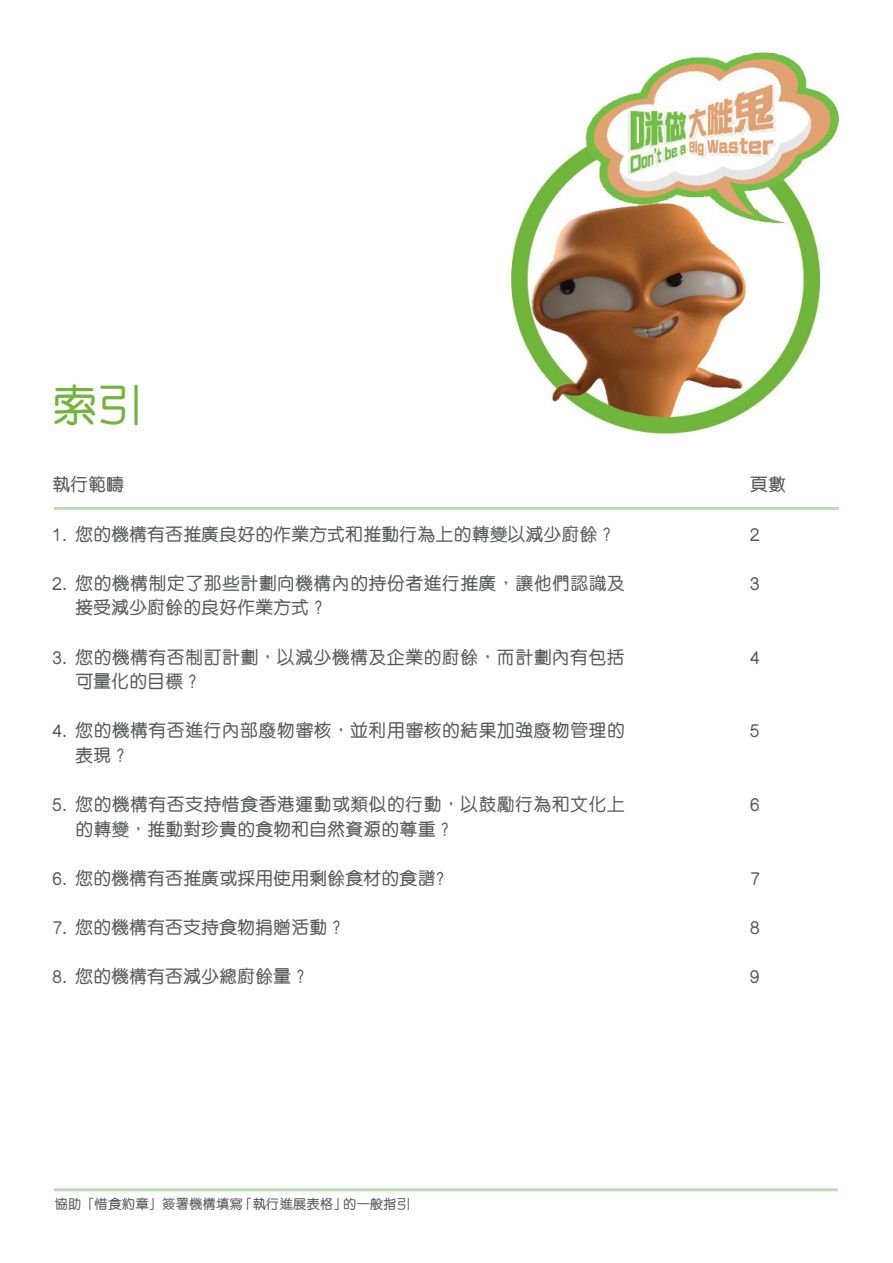
<style>
.page{position:relative;width:893px;height:1263px;background:#fff}
.page>*{position:absolute;margin:0;border:0;box-sizing:border-box;transform-origin:0 0}
.t1{font:500 45px "M Yuen";color:#72b53c}
.t2{font:500 18px/24.6px "M Yuen";letter-spacing:.02em;color:#57585a}
.t3{font:500 18px "M Yuen";color:#57585a}
.t4{font:500 13.5px "M Yuen";color:#57585a}
</style>
<div class="page">
<hr style="left:54px;top:1188px;width:784px;height:3px;background:#bcdeb2">
<hr style="left:54px;top:507px;width:785px;height:3px;background:#bcdeb2">
<img style="left:511px;top:52px;width:328px;height:382px">
<p class="t1" style="left:52px;top:382px;width:92px">索引</p>
<p class="t3" style="left:52px;top:475px;width:74px">執行範疇</p>
<p class="t3" style="left:52px;top:524px;width:17px">1.</p>
<p class="t3" style="left:52px;top:574px;width:17px">2.</p>
<p class="t3" style="left:75px;top:524px;width:541px">您的機構有否推廣良好的作業方式和推動行為上的轉變以減少廚餘？</p>
<p class="t2" style="left:75px;top:571px;width:551px">您的機構制定了那些計劃向機構內的持份者進行推廣，讓他們認識及接受減少廚餘的良好作業方式？</p>
<p class="t2" style="left:75px;top:645px;width:551px">您的機構有否制訂計劃，以減少機構及企業的廚餘，而計劃內有包括可量化的目標？</p>
<p class="t2" style="left:75px;top:719px;width:551px">您的機構有否進行內部廢物審核，並利用審核的結果加強廢物管理的表現？</p>
<p class="t2" style="left:75px;top:793px;width:551px">您的機構有否支持惜食香港運動或類似的行動，以鼓勵行為和文化上的轉變，推動對珍貴的食物和自然資源的尊重？</p>
<p class="t3" style="left:75px;top:869px;width:370px">您的機構有否推廣或採用使用剩餘食材的食譜?</p>
<p class="t3" style="left:75px;top:918px;width:271px">您的機構有否支持食物捐贈活動？</p>
<p class="t3" style="left:75px;top:967px;width:235px">您的機構有否減少總廚餘量？</p>
<p class="t3" style="left:52px;top:647px;width:17px">3.</p>
<p class="t3" style="left:52px;top:721px;width:17px">4.</p>
<p class="t3" style="left:52px;top:795px;width:17px">5.</p>
<p class="t3" style="left:52px;top:869px;width:17px">6.</p>
<p class="t3" style="left:52px;top:918px;width:17px">7.</p>
<p class="t3" style="left:52px;top:967px;width:17px">8.</p>
<p class="t4" style="left:54px;top:1197px;width:358px">協助「惜食約章」簽署機構填寫「執行進展表格」的一般指引</p>
<p class="t3" style="left:750px;top:475px;width:38px">頁數</p>
<p class="t3" style="left:750px;top:524px;width:12px">2</p>
<p class="t3" style="left:750px;top:574px;width:12px">3</p>
<p class="t3" style="left:750px;top:647px;width:12px">4</p>
<p class="t3" style="left:750px;top:721px;width:12px">5</p>
<p class="t3" style="left:750px;top:795px;width:12px">6</p>
<p class="t3" style="left:750px;top:869px;width:12px">7</p>
<p class="t3" style="left:750px;top:918px;width:12px">8</p>
<p class="t3" style="left:750px;top:967px;width:12px">9</p>
</div>
